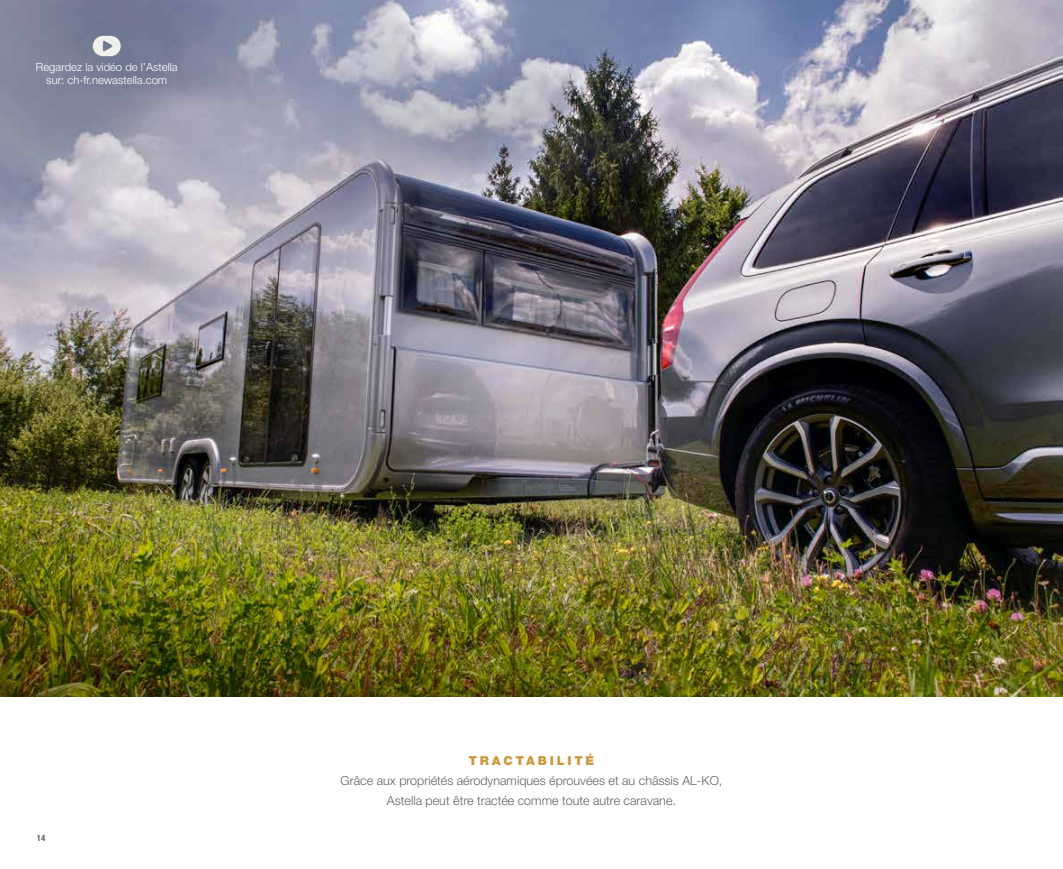
<style>
.page{position:relative;width:1063px;height:869px;background:#fff}
.page>*{position:absolute;margin:0;border:0;box-sizing:border-box;transform-origin:0 0}
.t1{font:300 12.5px/20px "Helvetica Neue LT Pro";color:#646363;text-align:center}
.t2{font:900 12.38px "Helvetica Neue LT Pro";letter-spacing:.23em;color:#ca9a3e}
.t3{font:300 11.25px/12.5px "Helvetica Neue LT Pro";color:#fff;text-align:center}
.t4{font:700 condensed 8.75px "Helvetica Neue LT Pro";color:#646363}
</style>
<div class="page">
<img style="left:0;top:0;width:1063px;height:696px">
<svg style="left:92px;top:35px;width:29px;height:22px"></svg>
<p class="t3" style="left:36px;top:61px;width:143px">Regardez la vidéo de l’Astella sur: ch-fr.newastella.com</p>
<p class="t4" style="left:37px;top:832px;width:10px">14</p>
<p class="t2" style="left:469px;top:752px;width:127px">TRACTABILITÉ</p>
<p class="t1" style="left:341px;top:769px;width:383px">Grâce aux propriétés aérodynamiques éprouvées et au châssis AL-KO,<br>Astella peut être tractée comme toute autre caravane.</p>
</div>
